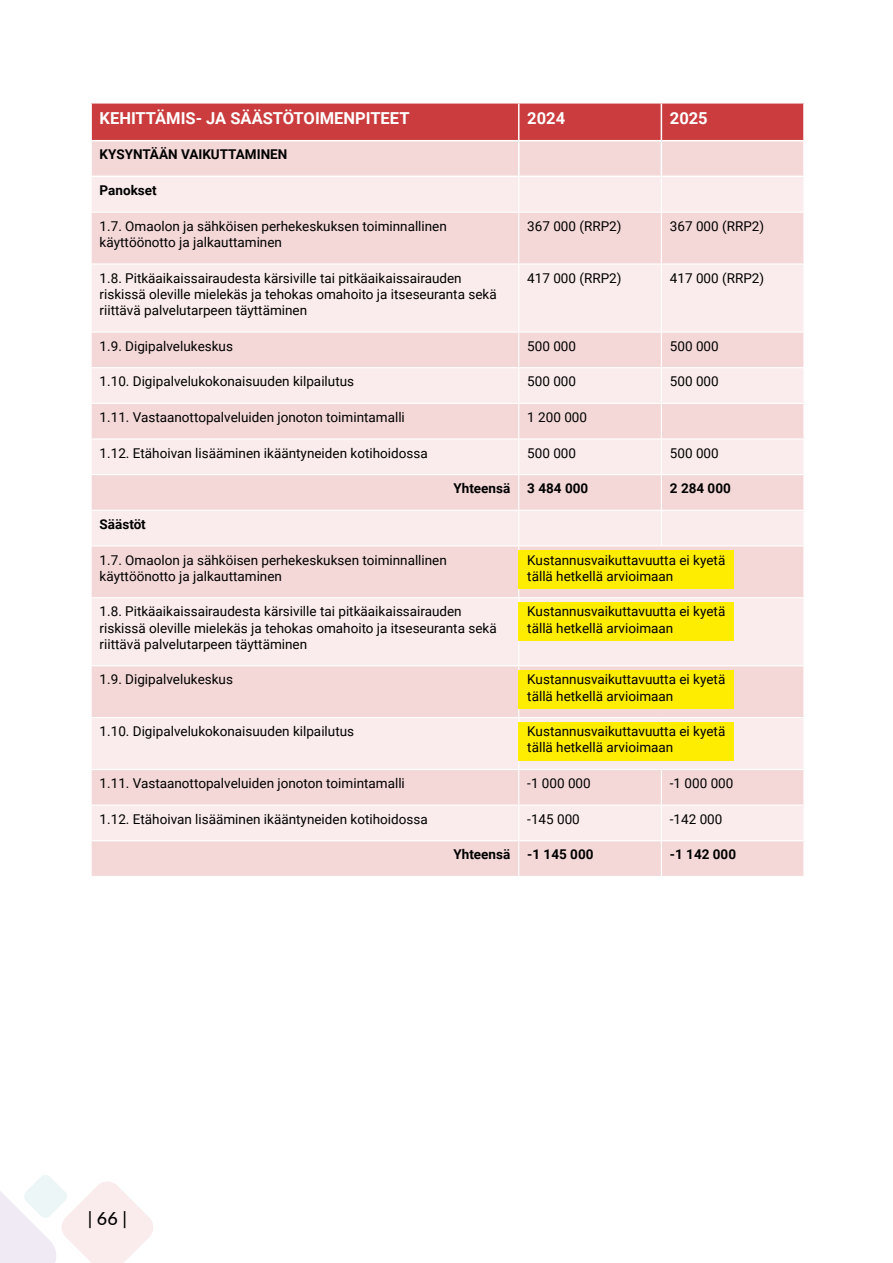
<style>
.page{position:relative;width:893px;height:1263px;background:#fff}
.page>*{position:absolute;margin:0;border:0;box-sizing:border-box;transform-origin:0 0}
.t1{font:500 18px "Lato";color:#000}
.H_TAULUKKO_HEADER{font:700 16.5px "Roboto";color:#fff}
.P_TAULUKKO_LEIPA{font:13.5px/16.2px "Roboto";color:#000}
.P_TAULUKKO_HUOMIO{font:13.5px/16.2px "Roboto";color:#000}
.P_taulukko_leipa_bold{font:700 13.5px "Roboto";color:#000}
.P_taulukko_leipa_bold_right{font:700 13.5px "Roboto";color:#000}
</style>
<div class="page">
<svg style="left:0;top:1175px;width:153px;height:88px"></svg>
<div style="left:92px;top:104px;width:711px;height:36px;background:#ca3c3e"></div>
<div style="left:92px;top:141px;width:711px;height:735px;background:#f4d8d8"></div>
<svg style="left:92px;top:177px;width:711px;height:663px;background:#f7e3e2"></svg>
<hr style="left:518px;top:104px;width:1px;height:36px;background:#fff">
<hr style="left:661px;top:104px;width:1px;height:36px;background:#fff">
<hr style="left:518px;top:141px;width:1px;height:35px;background:#fff">
<hr style="left:661px;top:141px;width:1px;height:35px;background:#fff">
<hr style="left:90px;top:176px;width:429px;height:1px;background:#fff">
<hr style="left:519px;top:176px;width:142px;height:1px;background:#fff">
<hr style="left:661px;top:176px;width:144px;height:1px;background:#fff">
<hr style="left:518px;top:177px;width:1px;height:35px;background:#fff">
<hr style="left:661px;top:177px;width:1px;height:35px;background:#fff">
<hr style="left:91px;top:212px;width:428px;height:1px;background:#fff">
<hr style="left:519px;top:212px;width:142px;height:1px;background:#fff">
<hr style="left:518px;top:213px;width:1px;height:50px;background:#fff">
<hr style="left:661px;top:212px;width:143px;height:1px;background:#fff">
<hr style="left:661px;top:213px;width:1px;height:50px;background:#fff">
<hr style="left:91px;top:263px;width:428px;height:2px;background:#fff">
<hr style="left:519px;top:263px;width:142px;height:2px;background:#fff">
<hr style="left:518px;top:265px;width:1px;height:66px;background:#fff">
<hr style="left:661px;top:263px;width:143px;height:2px;background:#fff">
<hr style="left:661px;top:265px;width:1px;height:66px;background:#fff">
<hr style="left:91px;top:331px;width:428px;height:2px;background:#fff">
<hr style="left:519px;top:331px;width:142px;height:2px;background:#fff">
<hr style="left:518px;top:333px;width:1px;height:34px;background:#fff">
<hr style="left:661px;top:331px;width:143px;height:2px;background:#fff">
<hr style="left:661px;top:333px;width:1px;height:34px;background:#fff">
<hr style="left:91px;top:367px;width:428px;height:1px;background:#fff">
<hr style="left:519px;top:367px;width:142px;height:1px;background:#fff">
<hr style="left:518px;top:368px;width:1px;height:35px;background:#fff">
<hr style="left:661px;top:367px;width:143px;height:1px;background:#fff">
<hr style="left:661px;top:368px;width:1px;height:35px;background:#fff">
<hr style="left:91px;top:403px;width:428px;height:1px;background:#fff">
<hr style="left:519px;top:403px;width:142px;height:1px;background:#fff">
<hr style="left:518px;top:404px;width:1px;height:34px;background:#fff">
<hr style="left:661px;top:403px;width:143px;height:1px;background:#fff">
<hr style="left:661px;top:404px;width:1px;height:34px;background:#fff">
<hr style="left:91px;top:438px;width:428px;height:1px;background:#fff">
<hr style="left:519px;top:438px;width:142px;height:1px;background:#fff">
<hr style="left:518px;top:439px;width:1px;height:35px;background:#fff">
<hr style="left:661px;top:438px;width:143px;height:1px;background:#fff">
<hr style="left:661px;top:439px;width:1px;height:35px;background:#fff">
<hr style="left:91px;top:474px;width:428px;height:1px;background:#fff">
<hr style="left:519px;top:474px;width:142px;height:1px;background:#fff">
<hr style="left:518px;top:475px;width:1px;height:35px;background:#fff">
<hr style="left:661px;top:474px;width:143px;height:1px;background:#fff">
<hr style="left:661px;top:475px;width:1px;height:35px;background:#fff">
<hr style="left:91px;top:510px;width:428px;height:1px;background:#fff">
<hr style="left:519px;top:510px;width:142px;height:1px;background:#fff">
<hr style="left:518px;top:511px;width:1px;height:34px;background:#fff">
<hr style="left:661px;top:510px;width:143px;height:1px;background:#fff">
<hr style="left:661px;top:511px;width:1px;height:34px;background:#fff">
<hr style="left:91px;top:545px;width:428px;height:1px;background:#fff">
<hr style="left:519px;top:545px;width:142px;height:1px;background:#fff">
<hr style="left:518px;top:546px;width:1px;height:51px;background:#fff">
<hr style="left:661px;top:545px;width:143px;height:1px;background:#fff">
<hr style="left:91px;top:597px;width:428px;height:1px;background:#fff">
<hr style="left:519px;top:597px;width:142px;height:1px;background:#fff">
<hr style="left:518px;top:598px;width:1px;height:67px;background:#fff">
<hr style="left:661px;top:597px;width:143px;height:1px;background:#fff">
<hr style="left:91px;top:665px;width:428px;height:1px;background:#fff">
<hr style="left:519px;top:665px;width:142px;height:1px;background:#fff">
<hr style="left:518px;top:666px;width:1px;height:51px;background:#fff">
<hr style="left:661px;top:665px;width:143px;height:1px;background:#fff">
<hr style="left:91px;top:717px;width:428px;height:1px;background:#fff">
<hr style="left:519px;top:717px;width:142px;height:1px;background:#fff">
<hr style="left:518px;top:718px;width:1px;height:51px;background:#fff">
<hr style="left:661px;top:717px;width:143px;height:1px;background:#fff">
<hr style="left:91px;top:769px;width:428px;height:1px;background:#fff">
<hr style="left:519px;top:769px;width:142px;height:1px;background:#fff">
<hr style="left:518px;top:770px;width:1px;height:34px;background:#fff">
<hr style="left:661px;top:769px;width:143px;height:1px;background:#fff">
<hr style="left:661px;top:770px;width:1px;height:34px;background:#fff">
<hr style="left:91px;top:804px;width:428px;height:2px;background:#fff">
<hr style="left:519px;top:804px;width:142px;height:2px;background:#fff">
<hr style="left:518px;top:806px;width:1px;height:34px;background:#fff">
<hr style="left:661px;top:804px;width:143px;height:2px;background:#fff">
<hr style="left:661px;top:806px;width:1px;height:34px;background:#fff">
<hr style="left:91px;top:840px;width:428px;height:1px;background:#fff">
<hr style="left:519px;top:840px;width:142px;height:1px;background:#fff">
<hr style="left:518px;top:841px;width:1px;height:35px;background:#fff">
<hr style="left:661px;top:840px;width:143px;height:1px;background:#fff">
<hr style="left:661px;top:841px;width:1px;height:35px;background:#fff">
<div style="left:519px;top:550px;width:215px;height:38px;background:#ffed00"></div>
<div style="left:519px;top:602px;width:215px;height:38px;background:#ffed00"></div>
<div style="left:519px;top:670px;width:215px;height:38px;background:#ffed00"></div>
<div style="left:519px;top:722px;width:215px;height:38px;background:#ffed00"></div>
<p class="H_TAULUKKO_HEADER" style="left:100px;top:106px;width:311px">KEHITTÄMIS- JA SÄÄSTÖTOIMENPITEET</p>
<p class="H_TAULUKKO_HEADER" style="left:527px;top:106px;width:39px">2024</p>
<p class="H_TAULUKKO_HEADER" style="left:670px;top:106px;width:39px">2025</p>
<p class="P_taulukko_leipa_bold" style="left:100px;top:145px;width:189px">KYSYNTÄÄN VAIKUTTAMINEN</p>
<p class="P_taulukko_leipa_bold" style="left:100px;top:181px;width:59px">Panokset</p>
<p class="P_TAULUKKO_LEIPA" style="left:100px;top:217px;width:349px">1.7. Omaolon ja sähköisen perhekeskuksen toiminnallinen käyttöönotto ja jalkauttaminen</p>
<p class="P_TAULUKKO_LEIPA" style="left:527px;top:217px;width:96px">367 000 (RRP2)</p>
<p class="P_TAULUKKO_LEIPA" style="left:670px;top:217px;width:96px">367 000 (RRP2)</p>
<p class="P_TAULUKKO_LEIPA" style="left:100px;top:269px;width:399px">1.8. Pitkäaikaissairaudesta kärsiville tai pitkäaikaissairauden riskissä oleville mielekäs ja tehokas omahoito ja itseseuranta sekä riittävä palvelutarpeen täyttäminen</p>
<p class="P_TAULUKKO_LEIPA" style="left:527px;top:269px;width:96px">417 000 (RRP2)</p>
<p class="P_TAULUKKO_LEIPA" style="left:670px;top:269px;width:96px">417 000 (RRP2)</p>
<p class="P_TAULUKKO_LEIPA" style="left:100px;top:337px;width:135px">1.9. Digipalvelukeskus</p>
<p class="P_TAULUKKO_LEIPA" style="left:527px;top:337px;width:50px">500 000</p>
<p class="P_TAULUKKO_LEIPA" style="left:670px;top:337px;width:50px">500 000</p>
<p class="P_TAULUKKO_LEIPA" style="left:100px;top:373px;width:256px">1.10. Digipalvelukokonaisuuden kilpailutus</p>
<p class="P_TAULUKKO_LEIPA" style="left:527px;top:373px;width:50px">500 000</p>
<p class="P_TAULUKKO_LEIPA" style="left:670px;top:373px;width:50px">500 000</p>
<p class="P_TAULUKKO_LEIPA" style="left:100px;top:409px;width:307px">1.11. Vastaanottopalveluiden jonoton toimintamalli</p>
<p class="P_TAULUKKO_LEIPA" style="left:527px;top:409px;width:61px">1 200 000</p>
<p class="P_TAULUKKO_LEIPA" style="left:100px;top:444px;width:330px">1.12. Etähoivan lisääminen ikääntyneiden kotihoidossa</p>
<p class="P_TAULUKKO_LEIPA" style="left:527px;top:444px;width:50px">500 000</p>
<p class="P_TAULUKKO_LEIPA" style="left:670px;top:444px;width:50px">500 000</p>
<p class="P_taulukko_leipa_bold_right" style="left:453px;top:479px;width:58px">Yhteensä</p>
<p class="P_taulukko_leipa_bold" style="left:527px;top:479px;width:62px">3 484 000</p>
<p class="P_taulukko_leipa_bold" style="left:670px;top:479px;width:62px">2 284 000</p>
<p class="P_taulukko_leipa_bold" style="left:100px;top:515px;width:48px">Säästöt</p>
<p class="P_TAULUKKO_LEIPA" style="left:100px;top:551px;width:349px">1.7. Omaolon ja sähköisen perhekeskuksen toiminnallinen käyttöönotto ja jalkauttaminen</p>
<p class="P_TAULUKKO_HUOMIO" style="left:527px;top:551px;width:200px">Kustannusvaikuttavuutta ei kyetä tällä hetkellä arvioimaan</p>
<p class="P_TAULUKKO_LEIPA" style="left:100px;top:603px;width:399px">1.8. Pitkäaikaissairaudesta kärsiville tai pitkäaikaissairauden riskissä oleville mielekäs ja tehokas omahoito ja itseseuranta sekä riittävä palvelutarpeen täyttäminen</p>
<p class="P_TAULUKKO_HUOMIO" style="left:527px;top:603px;width:200px">Kustannusvaikuttavuutta ei kyetä tällä hetkellä arvioimaan</p>
<p class="P_TAULUKKO_LEIPA" style="left:100px;top:671px;width:135px">1.9. Digipalvelukeskus</p>
<p class="P_TAULUKKO_HUOMIO" style="left:527px;top:671px;width:200px">Kustannusvaikuttavuutta ei kyetä tällä hetkellä arvioimaan</p>
<p class="P_TAULUKKO_LEIPA" style="left:100px;top:723px;width:256px">1.10. Digipalvelukokonaisuuden kilpailutus</p>
<p class="P_TAULUKKO_HUOMIO" style="left:527px;top:723px;width:200px">Kustannusvaikuttavuutta ei kyetä tällä hetkellä arvioimaan</p>
<p class="P_TAULUKKO_LEIPA" style="left:100px;top:775px;width:307px">1.11. Vastaanottopalveluiden jonoton toimintamalli</p>
<p class="P_TAULUKKO_LEIPA" style="left:527px;top:775px;width:65px">-1 000 000</p>
<p class="P_TAULUKKO_LEIPA" style="left:670px;top:775px;width:65px">-1 000 000</p>
<p class="P_TAULUKKO_LEIPA" style="left:100px;top:810px;width:330px">1.12. Etähoivan lisääminen ikääntyneiden kotihoidossa</p>
<p class="P_TAULUKKO_LEIPA" style="left:527px;top:810px;width:54px">-145 000</p>
<p class="P_TAULUKKO_LEIPA" style="left:670px;top:810px;width:54px">-142 000</p>
<p class="P_taulukko_leipa_bold_right" style="left:453px;top:845px;width:58px">Yhteensä</p>
<p class="P_taulukko_leipa_bold" style="left:527px;top:845px;width:68px">-1 145 000</p>
<p class="P_taulukko_leipa_bold" style="left:670px;top:845px;width:68px">-1 142 000</p>
<h1 class="t1" style="left:88px;top:1206px;width:41px">| 66 |</h1>
</div>
